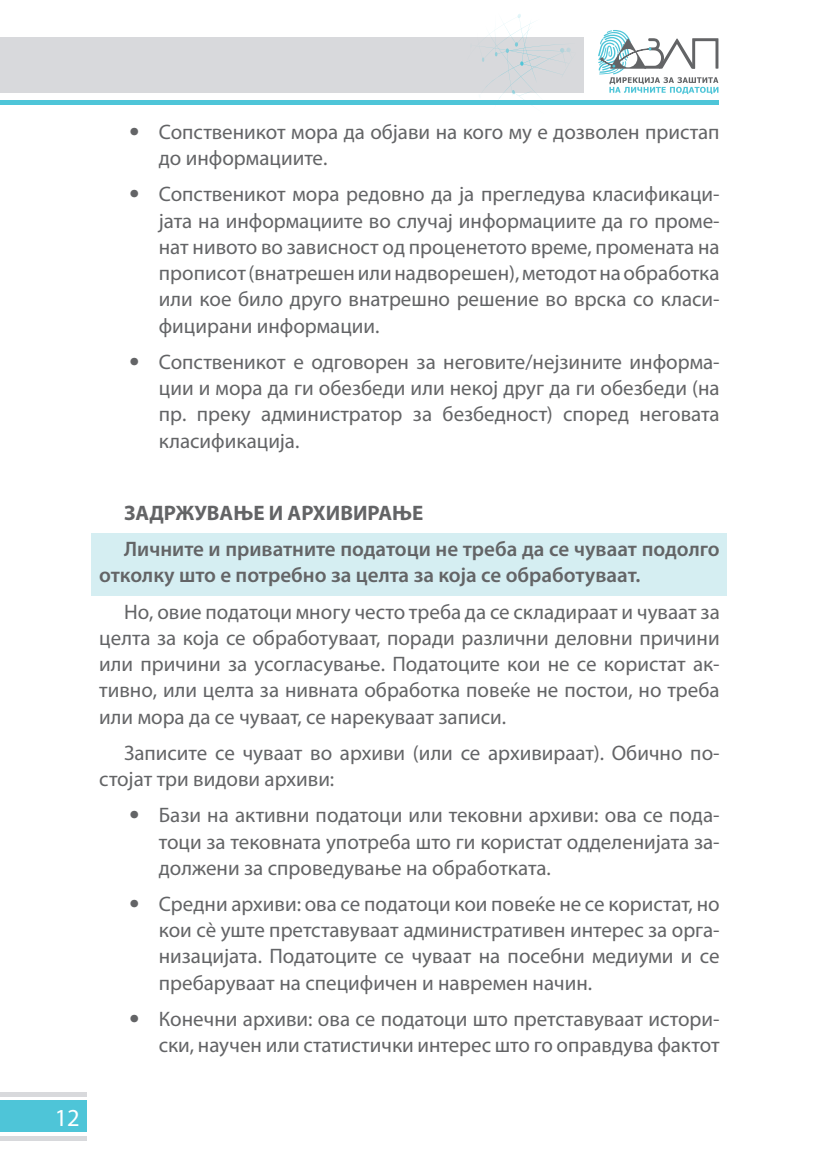
<style>
.page{position:relative;width:819px;height:1166px;background:#fff}
.page>*{position:absolute;margin:0;border:0;box-sizing:border-box;transform-origin:0 0}
.t1{font:24.5px "Myriad Pro";color:#fff}
.t2{font:21px/26.2px "Myriad Pro";color:#636466;text-align:justify}
.t3{font:600 21px/26.2px "Myriad Pro";color:#636466}
.t4{font:700 21px "Myriad Pro";color:#636466}
.s1{font-family:"Helvetica Neue Cyr";font-weight:900}
</style>
<div class="page">
<svg style="left:598px;top:30px;width:120px;height:64px"></svg>
<div style="left:0;top:37px;width:583px;height:56px;background:#d8d9dc"></div>
<div style="left:0;top:1100px;width:86px;height:32px;background:#4ec5d8"></div>
<div style="left:0;top:100px;width:718px;height:5px;background:#4ec5d8"></div>
<div style="left:0;top:1136px;width:86px;height:5px;background:#d8d9dc"></div>
<div style="left:0;top:1091px;width:86px;height:5px;background:#d8d9dc"></div>
<svg style="left:482px;top:14px;width:89px;height:86px"></svg>
<div style="left:92px;top:533px;width:635px;height:62px;background:#d5eef2"></div>
<p class="t2" style="left:159px;top:119px;width:562px;text-indent:-30px"><span class="s1">•</span> Сопственикот мора да објави на кого му е дозволен пристап до информациите.</p>
<p class="t2" style="left:159px;top:182px;width:562px;text-indent:-30px"><span class="s1">•</span> Сопственикот мора редовно да ја прегледува класификаци&shy;јата на информациите во случај информациите да го проме&shy;нат нивото во зависност од проценетото време, промената на прописот (внатрешен или надворешен), методот на обработка или кое било друго внатрешно решение во врска со класи&shy;фицирани информации.</p>
<p class="t2" style="left:159px;top:349px;width:562px;text-indent:-30px"><span class="s1">•</span> Сопственикот е одговорен за неговите/нејзините информа&shy;ции и мора да ги обезбеди или некој друг да ги обезбеди (на пр. преку администратор за безбедност) според неговата класификација.</p>
<p class="t4" style="left:124px;top:501px;width:301px">ЗАДРЖУВАЊЕ И АРХИВИРАЊЕ</p>
<p class="t3" style="left:99px;top:535px;width:622px;text-indent:25px">Личните и приватните податоци не треба да се чуваат подолго отколку што е потребно за целта за која се обработуваат.</p>
<p class="t2" style="left:99px;top:599px;width:622px;text-indent:25px">Но, овие податоци многу често треба да се складираат и чуваат за целта за која се обработуваат, поради различни деловни причини или причини за усогласување. Податоците кои не се користат ак&shy;тивно, или целта за нивната обработка повеќе не постои, но треба или мора да се чуваат, се нарекуваат записи.</p>
<p class="t2" style="left:99px;top:740px;width:622px;text-indent:25px">Записите се чуваат во архиви (или се архивираат). Обично по&shy;стојат три видови архиви:</p>
<p class="t2" style="left:159px;top:802px;width:562px;text-indent:-30px"><span class="s1">•</span> Бази на активни податоци или тековни архиви: ова се пода&shy;тоци за тековната употреба што ги користат одделенијата за&shy;должени за спроведување на обработката.</p>
<p class="t2" style="left:159px;top:891px;width:562px;text-indent:-30px"><span class="s1">•</span> Средни архиви: ова се податоци кои повеќе не се користат, но кои сè уште претставуваат административен интерес за орга&shy;низацијата. Податоците се чуваат на посебни медиуми и се пребаруваат на специфичен и навремен начин.</p>
<p class="t2" style="left:129px;top:1006px;width:592px;text-align:right"><span class="s1">•</span> Конечни архиви: ова се податоци што претставуваат истори&shy;ски, научен или статистички интерес што го оправдува фактот</p>
<p class="t1" style="left:55px;top:1104px;width:27px">12</p>
</div>
